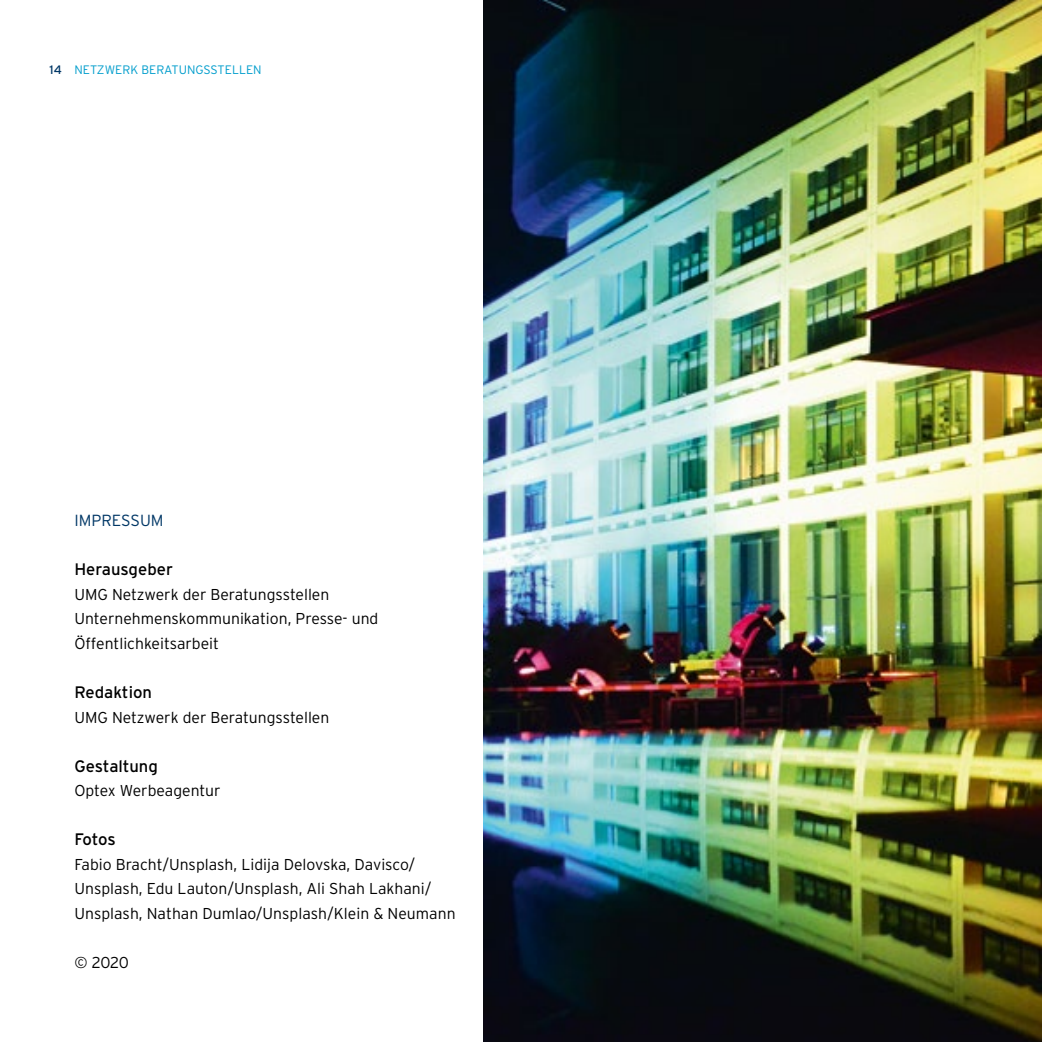
<style>
.page{position:relative;width:1042px;height:1042px;background:#fff}
.page>*{position:absolute;margin:0;border:0;box-sizing:border-box;transform-origin:0 0}
.t1{font:16.62px "Interstate";color:#000}
.t2{font:300 16.1px "Interstate";color:#003766}
.t3{font:300 15.75px/24.5px "Interstate";color:#000}
.t4{font:300 12.25px "Interstate";color:#009dcc}
.s1{font-weight:400;color:#003766}
</style>
<div class="page">
<img style="left:484px;top:0;width:558px;height:1042px">
<p class="t4" style="left:50px;top:63px;width:214px"><span class="s1">14</span> NETZWERK BERATUNGSSTELLEN</p>
<p class="t2" style="left:74px;top:512px;width:91px">IMPRESSUM</p>
<p class="t1" style="left:74px;top:560px;width:100px">Herausgeber</p>
<p class="t3" style="left:74px;top:582px;width:305px">UMG Netzwerk der Beratungsstellen<br>Unternehmenskommunikation, Presse- und<br>Öffentlichkeitsarbeit</p>
<p class="t1" style="left:74px;top:683px;width:79px">Redaktion</p>
<p class="t3" style="left:74px;top:704px;width:256px">UMG Netzwerk der Beratungsstellen</p>
<p class="t1" style="left:74px;top:756px;width:85px">Gestaltung</p>
<p class="t3" style="left:74px;top:778px;width:148px">Optex Werbeagentur</p>
<p class="t1" style="left:74px;top:830px;width:43px">Fotos</p>
<p class="t3" style="left:74px;top:851px;width:383px">Fabio Bracht/Unsplash, Lidija Delovska, Davisco/<br>Unsplash, Edu Lauton/Unsplash, Ali Shah Lakhani/<br>Unsplash, Nathan Dumlao/Unsplash/Klein &amp; Neumann</p>
<p class="t3" style="left:74px;top:949px;width:56px">© 2020</p>
</div>
